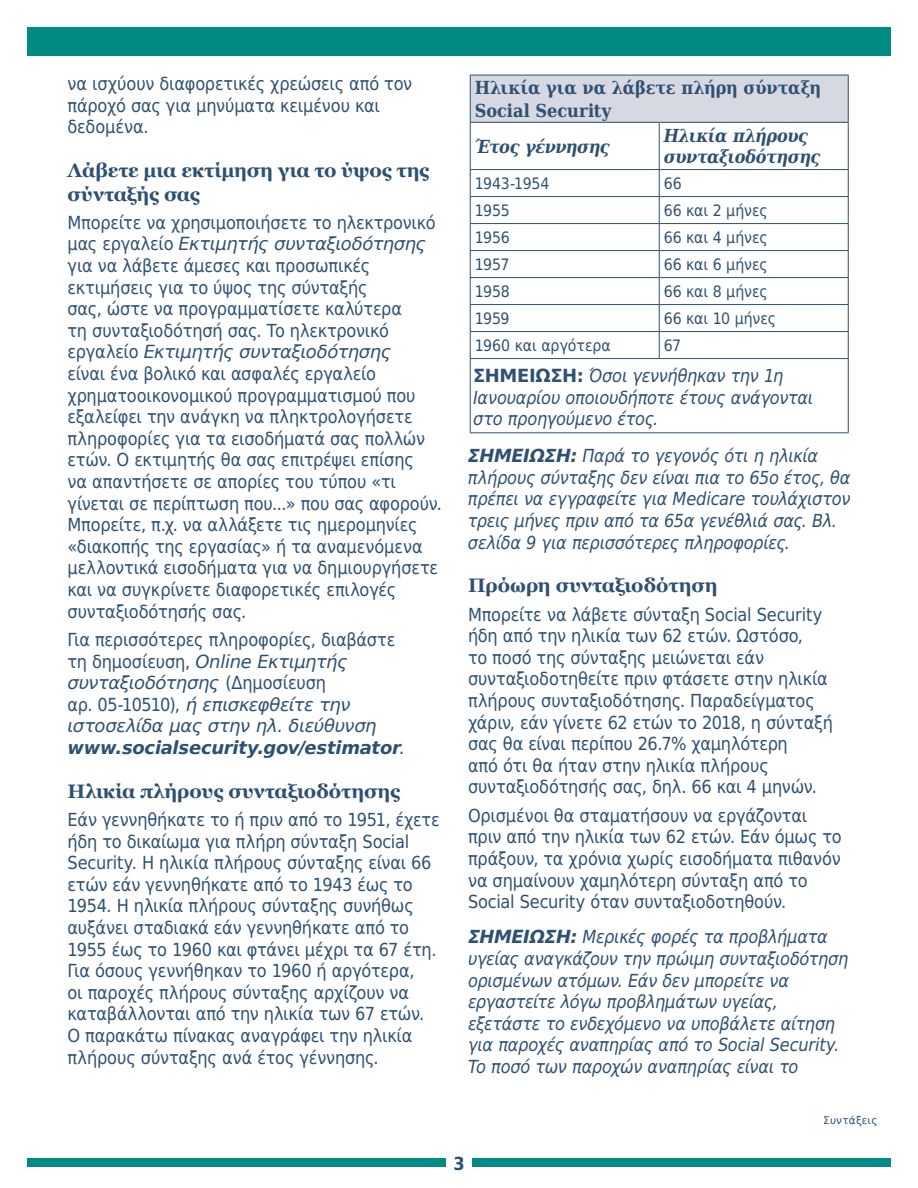
<style>
.page{position:relative;width:918px;height:1188px;background:#fff}
.page>*{position:absolute;margin:0;border:0;box-sizing:border-box;transform-origin:0 0}
.t1{font:700 19.5px/23.4px "Georgia";color:#2e5072}
.t2{font:18px/21.6px "DejaVu Sans Condensed";letter-spacing:-.01em;color:#2e5072}
.t3{font:italic 18px/21.6px "DejaVu Sans Condensed";letter-spacing:-.02em;color:#2e5072}
.t4{font:italic 18px/21.6px "DejaVu Sans";letter-spacing:-.025em;color:#2e5072}
.t5{font:700 18px/22.5px "DejaVu Serif Condensed";letter-spacing:-.005em;color:#2e5072}
.t6{font:italic 700 18px/21px "DejaVu Serif Condensed";letter-spacing:-.025em;color:#2e5072}
.t7{font:700 18px "DejaVu Sans Condensed";color:#2e5072}
.t8{font:15.75px "DejaVu Sans Condensed";letter-spacing:-.015em;color:#2e5072}
.t9{font:10.5px "DejaVu Sans";letter-spacing:.015em;color:#2e5072}
.s1{font-family:"DejaVu Sans";font-style:italic}
.s2{font-family:"DejaVu Sans Condensed";font-style:normal}
.s3{font-weight:700}
.s4{font-family:"DejaVu Sans";font-weight:700;font-style:normal}
.s5{font-family:"DejaVu Sans";font-weight:700}
</style>
<div class="page">
<div style="left:27px;top:1159px;width:419px;height:8px;background:#008c84"></div>
<div style="left:472px;top:1159px;width:419px;height:8px;background:#008c84"></div>
<div style="left:27px;top:27px;width:864px;height:28px;background:#008c84"></div>
<div style="left:470px;top:75px;width:378px;height:47px;background:#d6d9e2"></div>
<hr style="left:470px;top:196px;width:189px;height:1px;background:#2e5072">
<hr style="left:659px;top:196px;width:190px;height:1px;background:#2e5072">
<hr style="left:470px;top:223px;width:189px;height:1px;background:#2e5072">
<hr style="left:659px;top:223px;width:190px;height:1px;background:#2e5072">
<hr style="left:470px;top:250px;width:189px;height:1px;background:#2e5072">
<hr style="left:659px;top:250px;width:190px;height:1px;background:#2e5072">
<hr style="left:470px;top:277px;width:189px;height:1px;background:#2e5072">
<hr style="left:659px;top:277px;width:190px;height:1px;background:#2e5072">
<hr style="left:470px;top:304px;width:189px;height:1px;background:#2e5072">
<hr style="left:659px;top:304px;width:190px;height:1px;background:#2e5072">
<hr style="left:470px;top:331px;width:189px;height:1px;background:#2e5072">
<svg style="left:470px;top:170px;width:1px;height:188px"></svg>
<hr style="left:659px;top:331px;width:190px;height:1px;background:#2e5072">
<svg style="left:659px;top:170px;width:1px;height:188px"></svg>
<svg style="left:848px;top:170px;width:1px;height:188px"></svg>
<hr style="left:470px;top:75px;width:189px;height:1px;background:#2e5072">
<hr style="left:470px;top:75px;width:1px;height:47px;background:#2e5072">
<hr style="left:659px;top:75px;width:190px;height:1px;background:#2e5072">
<hr style="left:848px;top:75px;width:1px;height:47px;background:#2e5072">
<hr style="left:470px;top:122px;width:189px;height:1px;background:#2e5072">
<hr style="left:470px;top:123px;width:1px;height:46px;background:#2e5072">
<hr style="left:659px;top:122px;width:190px;height:1px;background:#2e5072">
<hr style="left:659px;top:123px;width:1px;height:46px;background:#2e5072">
<hr style="left:848px;top:123px;width:1px;height:46px;background:#2e5072">
<hr style="left:470px;top:169px;width:189px;height:1px;background:#2e5072">
<hr style="left:659px;top:169px;width:190px;height:1px;background:#2e5072">
<hr style="left:470px;top:358px;width:189px;height:1px;background:#2e5072">
<hr style="left:470px;top:359px;width:1px;height:73px;background:#2e5072">
<hr style="left:659px;top:358px;width:190px;height:1px;background:#2e5072">
<hr style="left:848px;top:359px;width:1px;height:73px;background:#2e5072">
<hr style="left:470px;top:432px;width:189px;height:1px;background:#2e5072">
<hr style="left:659px;top:432px;width:190px;height:1px;background:#2e5072">
<p class="t2" style="left:68px;top:73px;width:346px">να ισχύουν διαφορετικές χρεώσεις από τον πάροχό σας για μηνύματα κειμένου και δεδομένα.</p>
<h2 class="t1" style="left:68px;top:159px;width:363px">Λάβετε μια εκτίμηση για το ύψος της σύνταξής σας</h2>
<p class="t2" style="left:67px;top:211px;width:376px">Μπορείτε να χρησιμοποιήσετε το ηλεκτρονικό μας εργαλείο <span class="s1">Εκτιμητής συνταξιοδότησης </span>για να λάβετε άμεσες και προσωπικές εκτιμήσεις για το ύψος της σύνταξής<br>σας, ώστε να προγραμματίσετε καλύτερα<br>τη συνταξιοδότησή σας. Το ηλεκτρονικό εργαλείο <span class="s1">Εκτιμητής συνταξιοδότησης<br></span>είναι ένα βολικό και ασφαλές εργαλείο χρηματοοικονομικού προγραμματισμού που εξαλείφει την ανάγκη να πληκτρολογήσετε πληροφορίες για τα εισοδήματά σας πολλών ετών. Ο εκτιμητής θα σας επιτρέψει επίσης<br>να απαντήσετε σε απορίες του τύπου «τι γίνεται σε περίπτωση που...» που σας αφορούν.<br>Μπορείτε, π.χ. να αλλάξετε τις ημερομηνίες «διακοπής της εργασίας» ή τα αναμενόμενα μελλοντικά εισοδήματα για να δημιουργήσετε και να συγκρίνετε διαφορετικές επιλογές συνταξιοδότησής σας.</p>
<p class="t4" style="left:67px;top:629px;width:339px"><span class="s2">Για περισσότερες πληροφορίες, διαβάστε τη δημοσίευση,</span> Online Εκτιμητής συνταξιοδότησης <span class="s2">(Δημοσίευση<br>αρ. 05-10510),</span> ή επισκεφθείτε την ιστοσελίδα μας στην ηλ. διεύθυνση <span class="s3">www.socialsecurity.gov/estimator</span>.</p>
<h2 class="t1" style="left:68px;top:779px;width:334px">Ηλικία πλήρους συνταξιοδότησης</h2>
<p class="t2" style="left:68px;top:808px;width:374px">Εάν γεννηθήκατε το ή πριν από το 1951, έχετε ήδη το δικαίωμα για πλήρη σύνταξη Social Security. Η ηλικία πλήρους σύνταξης είναι 66 ετών εάν γεννηθήκατε από το 1943 έως το 1954. Η ηλικία πλήρους σύνταξης συνήθως αυξάνει σταδιακά εάν γεννηθήκατε από το 1955 έως το 1960 και φτάνει μέχρι τα 67 έτη.<br>Για όσους γεννήθηκαν το 1960 ή αργότερα,<br>οι παροχές πλήρους σύνταξης αρχίζουν να καταβάλλονται από την ηλικία των 67 ετών.<br>Ο παρακάτω πίνακας αναγράφει την ηλικία πλήρους σύνταξης ανά έτος γέννησης.</p>
<p class="t5" style="left:475px;top:76px;width:348px">Ηλικία για να λάβετε πλήρη σύνταξη<br>Social Security</p>
<p class="t6" style="left:475px;top:135px;width:136px">Έτος γέννησης</p>
<p class="t6" style="left:664px;top:125px;width:158px">Ηλικία πλήρους συνταξιοδότησης</p>
<p class="t8" style="left:475px;top:171px;width:76px">1943-1954</p>
<p class="t8" style="left:664px;top:171px;width:19px">66</p>
<p class="t8" style="left:475px;top:198px;width:36px">1955</p>
<p class="t8" style="left:664px;top:198px;width:106px">66 και 2 μήνες</p>
<p class="t8" style="left:475px;top:225px;width:37px">1956</p>
<p class="t8" style="left:664px;top:225px;width:106px">66 και 4 μήνες</p>
<p class="t8" style="left:475px;top:252px;width:36px">1957</p>
<p class="t8" style="left:664px;top:252px;width:106px">66 και 6 μήνες</p>
<p class="t8" style="left:475px;top:279px;width:37px">1958</p>
<p class="t8" style="left:664px;top:279px;width:106px">66 και 8 μήνες</p>
<p class="t8" style="left:475px;top:306px;width:36px">1959</p>
<p class="t8" style="left:664px;top:306px;width:114px">66 και 10 μήνες</p>
<p class="t8" style="left:475px;top:333px;width:138px">1960 και αργότερα</p>
<p class="t8" style="left:664px;top:333px;width:19px">67</p>
<p class="t3" style="left:473px;top:365px;width:342px"><span class="s4">ΣΗΜΕΙΩΣΗ:</span> Όσοι γεννήθηκαν την 1η<br>Ιανουαρίου οποιουδήποτε έτους ανάγονται στο προηγούμενο έτος.</p>
<p class="t3" style="left:468px;top:445px;width:384px"><span class="s5">ΣΗΜΕΙΩΣΗ:</span> Παρά το γεγονός ότι η ηλικία πλήρους σύνταξης δεν είναι πια το 65ο έτος, θα πρέπει να εγγραφείτε για Medicare τουλάχιστον τρεις μήνες πριν από τα 65α γενέθλιά σας. Βλ. σελίδα 9 για περισσότερες πληροφορίες.</p>
<h2 class="t1" style="left:468px;top:574px;width:251px">Πρόωρη συνταξιοδότηση</h2>
<p class="t2" style="left:468px;top:603px;width:367px">Μπορείτε να λάβετε σύνταξη Social Security ήδη από την ηλικία των 62 ετών. Ωστόσο,<br>το ποσό της σύνταξης μειώνεται εάν συνταξιοδοτηθείτε πριν φτάσετε στην ηλικία πλήρους συνταξιοδότησης. Παραδείγματος χάριν, εάν γίνετε 62 ετών το 2018, η σύνταξή σας θα είναι περίπου 26.7% χαμηλότερη<br>από ότι θα ήταν στην ηλικία πλήρους συνταξιοδότησής σας, δηλ. 66 και 4 μηνών.</p>
<p class="t2" style="left:468px;top:804px;width:375px">Ορισμένοι θα σταματήσουν να εργάζονται πριν από την ηλικία των 62 ετών. Εάν όμως το πράξουν, τα χρόνια χωρίς εισοδήματα πιθανόν να σημαίνουν χαμηλότερη σύνταξη από το Social Security όταν συνταξιοδοτηθούν.</p>
<p class="t3" style="left:468px;top:926px;width:382px"><span class="s5">ΣΗΜΕΙΩΣΗ:</span> Μερικές φορές τα προβλήματα υγείας αναγκάζουν την πρώιμη συνταξιοδότηση ορισμένων ατόμων. Εάν δεν μπορείτε να εργαστείτε λόγω προβλημάτων υγείας, εξετάστε το ενδεχόμενο να υποβάλετε αίτηση για παροχές αναπηρίας από το Social Security.<br>Το ποσό των παροχών αναπηρίας είναι το</p>
<p class="t7" style="left:453px;top:1148px;width:13px">3</p>
<p class="t9" style="left:823px;top:1112px;width:56px">Συντάξεις</p>
</div>
